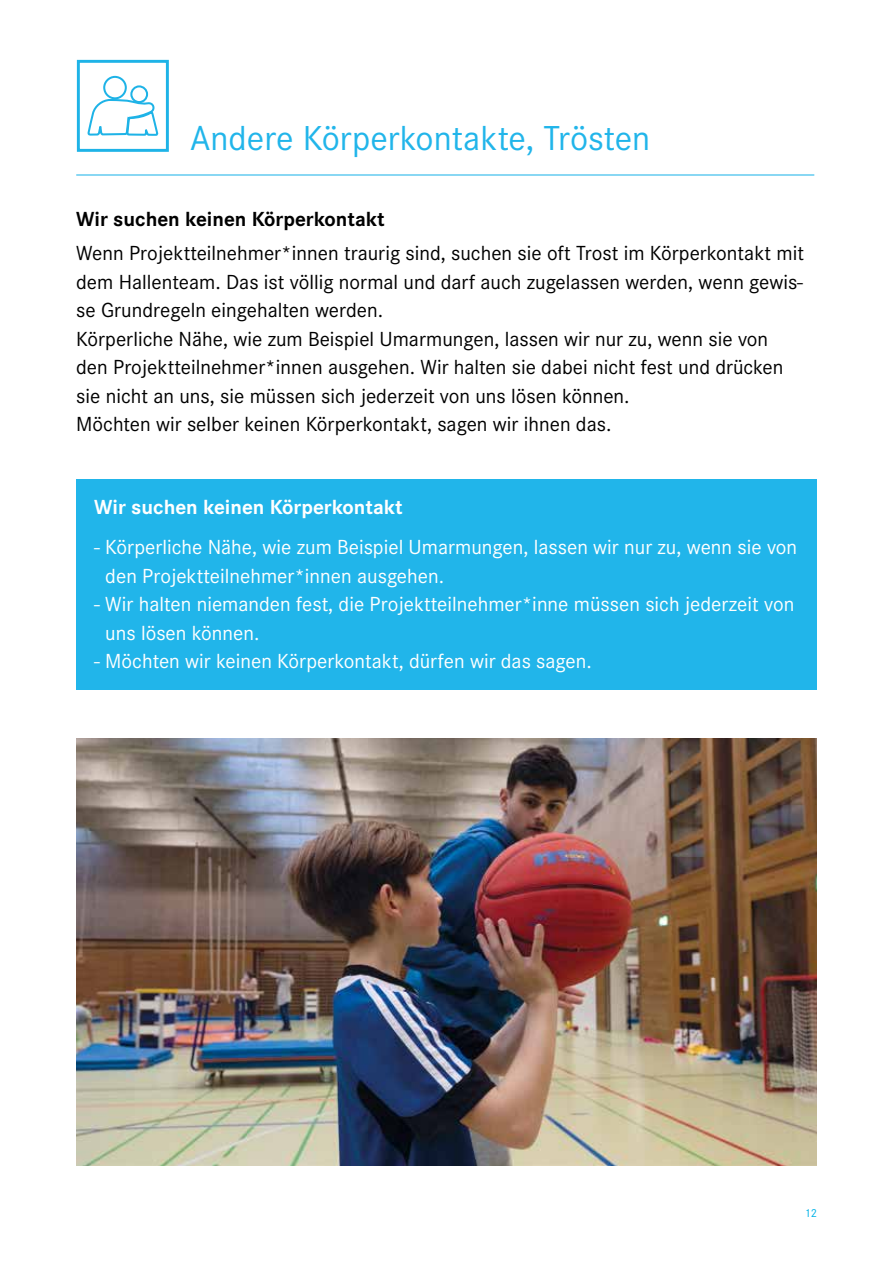
<style>
.page{position:relative;width:893px;height:1263px;background:#fff}
.page>*{position:absolute;margin:0;border:0;box-sizing:border-box;transform-origin:0 0}
.t1{font:36px "Corporate S";color:#21b5ea}
.t2{font:21.15px/28.5px "Corporate S";color:#000}
.t3{font:21.15px/28.5px "Corporate S";color:#fff}
.t4{font:700 21.15px "Corporate S";color:#000}
.t5{font:700 21.15px "Corporate S";color:#fff}
.t6{font:12px "Corporate S";color:#00b2e7}
</style>
<div class="page">
<hr style="left:76px;top:174px;width:738px;height:2px;background:#21b5ea">
<div style="left:77px;top:60px;width:92px;height:92px;border:3px solid #1eb3e7"></div>
<svg style="left:87px;top:97px;width:72px;height:39px"></svg>
<div style="left:103px;top:76px;width:24px;height:23px;border:2px solid #1eb3e7;border-radius:50%"></div>
<div style="left:130px;top:85px;width:18px;height:18px;border:2px solid #1eb3e7;border-radius:50%"></div>
<div style="left:76px;top:480px;width:740px;height:210px;background:#21b5ea"></div>
<img style="left:76px;top:738px;width:740px;height:427px">
<h1 class="t1" style="left:190px;top:118px;width:462px">Andere Körperkontakte, Trösten</h1>
<p class="t4" style="left:76px;top:206px;width:310px">Wir suchen keinen Körperkontakt</p>
<p class="t2" style="left:76px;top:239px;width:729px">Wenn Projektteilnehmer*innen traurig sind, suchen sie oft Trost im Körperkontakt mit dem Hallenteam. Das ist völlig normal und darf auch zugelassen werden, wenn gewis&shy;se Grundregeln eingehalten werden.<br>Körperliche Nähe, wie zum Beispiel Umarmungen, lassen wir nur zu, wenn sie von den Projektteilnehmer*innen ausgehen. Wir halten sie dabei nicht fest und drücken sie nicht an uns, sie müssen sich jederzeit von uns lösen können.<br>Möchten wir selber keinen Körperkontakt, sagen wir ihnen das.</p>
<p class="t5" style="left:94px;top:494px;width:310px">Wir suchen keinen Körperkontakt</p>
<p class="t3" style="left:105px;top:533px;width:693px;text-indent:-11px">- Körperliche Nähe, wie zum Beispiel Umarmungen, lassen wir nur zu, wenn sie von den Projektteilnehmer*innen ausgehen.</p>
<p class="t3" style="left:105px;top:590px;width:691px;text-indent:-11px">- Wir halten niemanden fest, die Projektteilnehmer*inne müssen sich jederzeit von uns lösen können.</p>
<p class="t3" style="left:94px;top:647px;width:499px">- Möchten wir keinen Körperkontakt, dürfen wir das sagen.</p>
<p class="t6" style="left:804px;top:1206px;width:14px">12</p>
</div>
